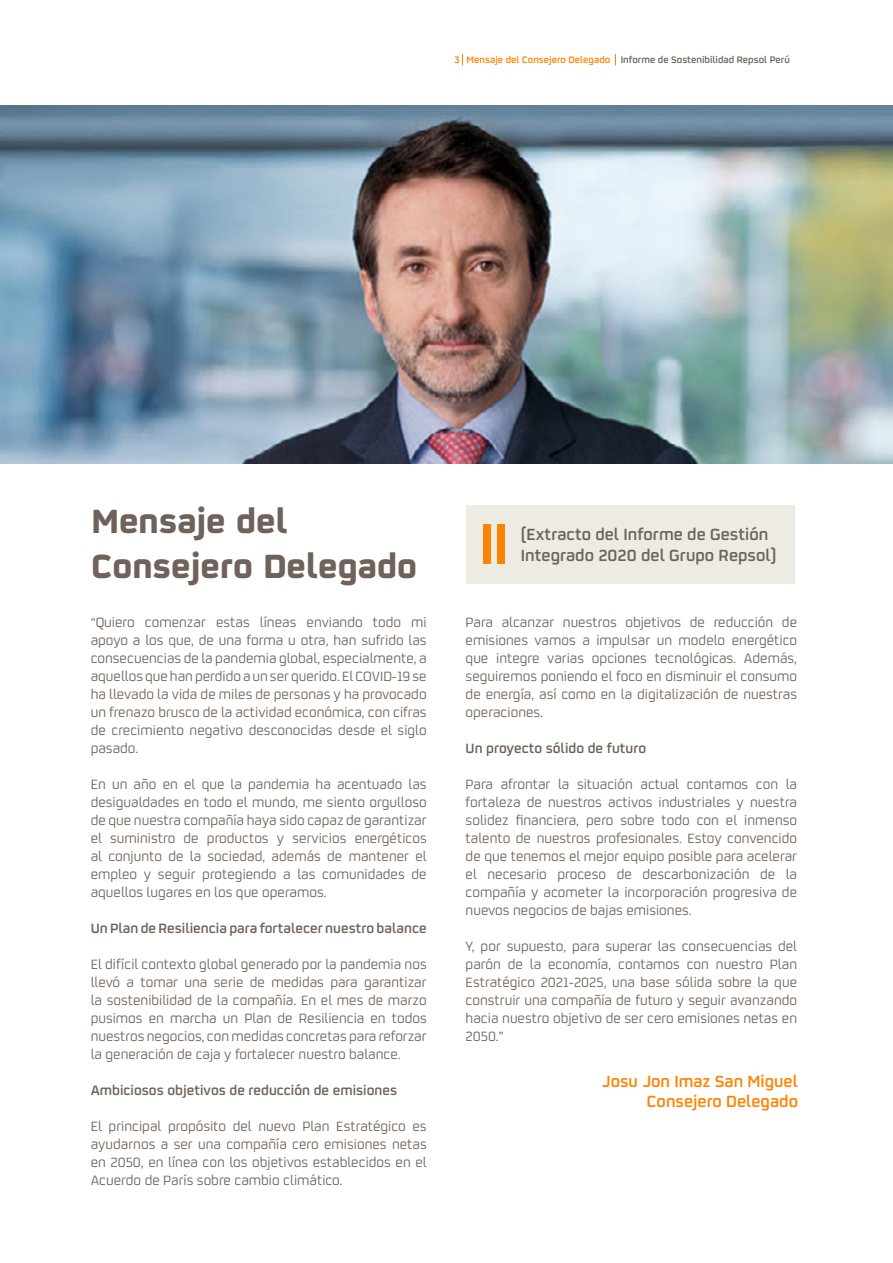
<style>
.page{position:relative;width:893px;height:1263px;background:#fff}
.page>*{position:absolute;margin:0;border:0;box-sizing:border-box;transform-origin:0 0}
.t1{font:700 37.5px/45px "Repsol Viet";color:#6f625a}
.t2{font:600 18px/21.6px "Repsol";color:#6e6259}
.t3{font:600 18px/19.5px "Repsol";color:#ff8200;text-align:right}
.t4{font:15px/18px "Repsol Viet";color:#6e6259;text-align:justify}
.t5{font:600 15px "Repsol";color:#6e6259}
.t6{font:600 10.5px "Repsol";color:#6e6259}
.s1{color:#ff8200}
</style>
<div class="page">
<div style="left:466px;top:505px;width:328px;height:79px;background:#edebe3"></div>
<img style="left:0;top:106px;width:893px;height:357px">
<div style="left:484px;top:525px;width:7px;height:39px;background:#ff8200"></div>
<div style="left:498px;top:525px;width:7px;height:39px;background:#ff8200"></div>
<p class="t6" style="left:454px;top:52px;width:337px"><span class="s1">3 Mensaje del Consejero Delegado</span> Informe de Sostenibilidad Repsol Perú</p>
<h1 class="t1" style="left:91px;top:494px;width:327px">Mensaje del<br>Consejero Delegado</h1>
<p class="t4" style="left:91px;top:612px;width:338px">“Quiero comenzar estas líneas enviando todo mi apoyo a los que, de una forma u otra, han sufrido las consecuencias de la pandemia global, especialmente, a aquellos que han perdido a un ser querido. El COVID-19 se ha llevado la vida de miles de personas y ha provocado un frenazo brusco de la actividad económica, con cifras de crecimiento negativo desconocidas desde el siglo pasado.</p>
<p class="t4" style="left:91px;top:774px;width:338px">En un año en el que la pandemia ha acentuado las desigualdades en todo el mundo, me siento orgulloso de que nuestra compañía haya sido capaz de garantizar el suministro de productos y servicios energéticos al conjunto de la sociedad, además de mantener el empleo y seguir protegiendo a las comunidades de aquellos lugares en los que operamos.</p>
<p class="t5" style="left:91px;top:917px;width:338px">Un Plan de Resiliencia para fortalecer nuestro balance</p>
<p class="t4" style="left:91px;top:954px;width:338px">El difícil contexto global generado por la pandemia nos llevó a tomar una serie de medidas para garantizar la sostenibilidad de la compañía. En el mes de marzo pusimos en marcha un Plan de Resiliencia en todos nuestros negocios, con medidas concretas para reforzar la generación de caja y fortalecer nuestro balance.</p>
<p class="t5" style="left:91px;top:1079px;width:308px">Ambiciosos objetivos de reducción de emisiones</p>
<p class="t4" style="left:91px;top:1116px;width:337px">El principal propósito del nuevo Plan Estratégico es ayudarnos a ser una compañía cero emisiones netas en 2050, en línea con los objetivos establecidos en el Acuerdo de París sobre cambio climático.</p>
<p class="t2" style="left:521px;top:521px;width:257px">(Extracto del Informe de Gestión<br>Integrado 2020 del Grupo Repsol)</p>
<p class="t4" style="left:466px;top:612px;width:333px">Para alcanzar nuestros objetivos de reducción de emisiones vamos a impulsar un modelo energético que integre varias opciones tecnológicas. Además, seguiremos poniendo el foco en disminuir el consumo de energía, así como en la digitalización de nuestras operaciones.</p>
<p class="t5" style="left:466px;top:737px;width:182px">Un proyecto sólido de futuro</p>
<p class="t4" style="left:466px;top:774px;width:333px">Para afrontar la situación actual contamos con la fortaleza de nuestros activos industriales y nuestra solidez financiera, pero sobre todo con el inmenso talento de nuestros profesionales. Estoy convencido de que tenemos el mejor equipo posible para acelerar el necesario proceso de descarbonización de la compañía y acometer la incorporación progresiva de nuevos negocios de bajas emisiones.</p>
<p class="t4" style="left:466px;top:936px;width:333px">Y, por supuesto, para superar las consecuencias del parón de la economía, contamos con nuestro Plan Estratégico 2021-2025, una base sólida sobre la que construir una compañía de futuro y seguir avanzando hacia nuestro objetivo de ser cero emisiones netas en 2050.”</p>
<p class="t3" style="left:602px;top:1070px;width:198px">Josu Jon Imaz San Miguel<br>Consejero Delegado</p>
</div>
